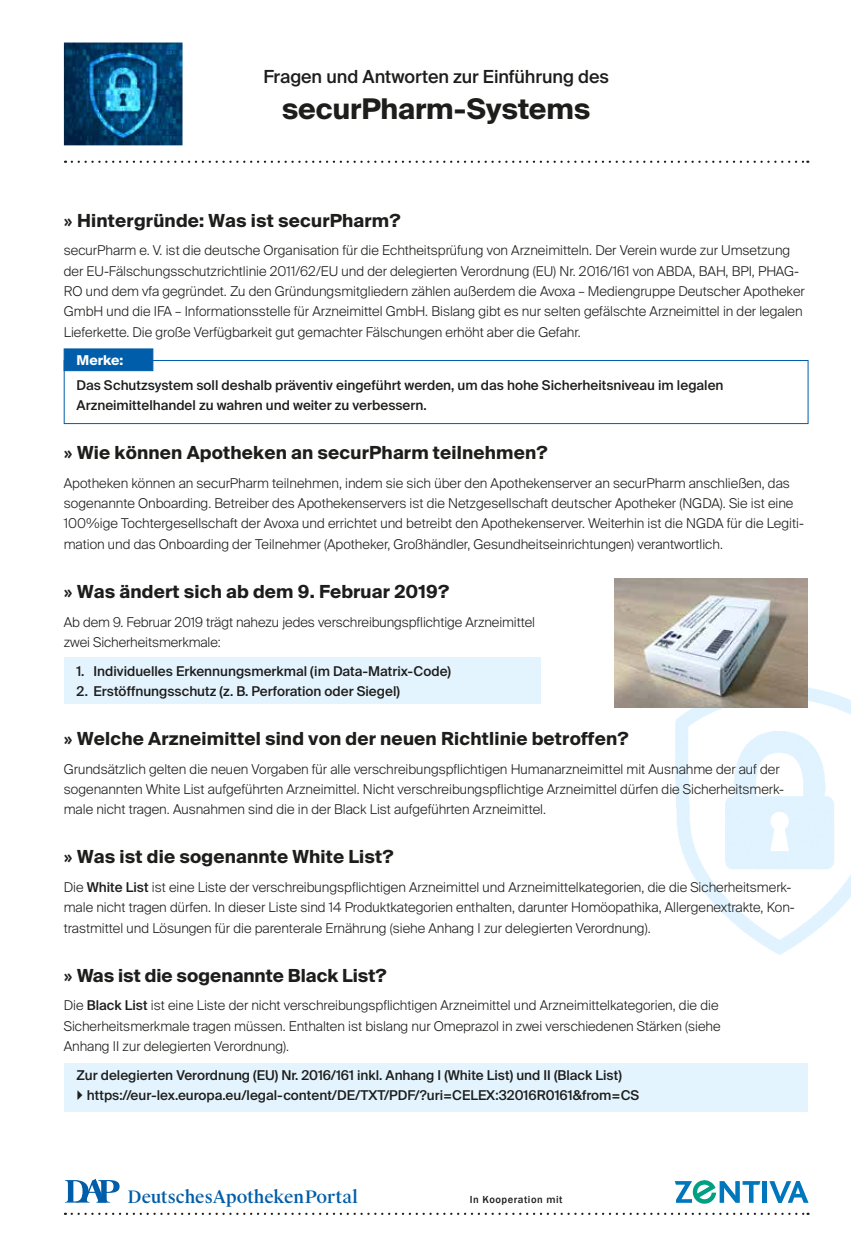
<style>
.page{position:relative;width:851px;height:1251px;background:#fff}
.page>*{position:absolute;margin:0;border:0;box-sizing:border-box;transform-origin:0 0}
.t1{font:700 28.5px "Suisse Intl";letter-spacing:-.005em;color:#1d1d1b}
.t2{font:700 18px "Suisse Intl";letter-spacing:.01em;color:#1d1d1b}
.t3{font:500 18px "Suisse Intl";letter-spacing:-.005em;color:#1d1d1b}
.t4{font:500 17.25px "Suisse Works";color:#005da9}
.t5{font:300 13.5px/20.2px "Suisse Intl";color:#1d1d1b}
.t6{font:500 13.5px/20.2px "Suisse Intl";color:#1d1d1b}
.t7{font:700 13.5px "Suisse Intl";color:#fff}
.t8{font:500 10.5px "Franklin Gothic";letter-spacing:.05em;color:#1d1d1b}
.s1{font-family:"PT Sans"}
.s2{font-weight:500}
</style>
<div class="page">
<img style="left:669px;top:679px;width:181px;height:276px">
<div style="left:64px;top:1062px;width:743px;height:49px;background:#e4f4fe"></div>
<div style="left:64px;top:657px;width:476px;height:47px;background:#e4f4fe"></div>
<div style="left:64px;top:360px;width:744px;height:64px;border:1px solid #005da9"></div>
<div style="left:64px;top:348px;width:89px;height:23px;background:#005da9;border:1px solid #005da9"></div>
<svg style="left:72px;top:161px;width:736px;height:2px"></svg>
<img style="left:64px;top:43px;width:118px;height:102px">
<svg style="left:72px;top:1212px;width:736px;height:2px"></svg>
<div style="left:762px;top:1180px;width:5px;height:22px;background:#0076bd"></div>
<svg style="left:769px;top:1181px;width:39px;height:21px"></svg>
<svg style="left:674px;top:1180px;width:86px;height:23px"></svg>
<div style="left:357px;top:1194px;width:318px;height:11px;background:#fff"></div>
<svg style="left:65px;top:1178px;width:54px;height:24px"></svg>
<img style="left:615px;top:578px;width:192px;height:129px">
<h2 class="t3" style="left:263px;top:66px;width:347px">Fragen und Antworten zur Einführung des</h2>
<h1 class="t1" style="left:282px;top:92px;width:310px">securPharm-Systems</h1>
<h2 class="t2" style="left:64px;top:210px;width:338px"><span class="s1">»</span> Hintergründe: Was ist securPharm?</h2>
<p class="t5" style="left:64px;top:240px;width:742px">securPharm e. V. ist die deutsche Organisation für die Echtheitsprüfung von Arzneimitteln. Der Verein wurde zur Umsetzung der EU-Fälschungsschutzrichtlinie 2011/62/EU und der delegierten Verordnung (EU) Nr. 2016/161 von ABDA, BAH, BPI, PHAG-RO und dem vfa gegründet. Zu den Gründungsmitgliedern zählen außerdem die Avoxa – Mediengruppe Deutscher Apotheker GmbH und die IFA – Informationsstelle für Arzneimittel GmbH. Bislang gibt es nur selten gefälschte Arzneimittel in der legalen Lieferkette. Die große Verfügbarkeit gut gemachter Fälschungen erhöht aber die Gefahr.</p>
<p class="t7" style="left:77px;top:352px;width:48px">Merke:</p>
<p class="t6" style="left:77px;top:375px;width:648px">Das Schutzsystem soll deshalb präventiv eingeführt werden, um das hohe Sicherheitsniveau im legalen<br>Arzneimittelhandel zu wahren und weiter zu verbessern.</p>
<h2 class="t2" style="left:64px;top:442px;width:485px"><span class="s1">»</span> Wie können Apotheken an securPharm teilnehmen?</h2>
<p class="t5" style="left:64px;top:473px;width:741px">Apotheken können an securPharm teilnehmen, indem sie sich über den Apothekenserver an securPharm anschließen, das sogenannte Onboarding. Betreiber des Apothekenservers ist die Netzgesellschaft deutscher Apotheker (NGDA). Sie ist eine 100%ige Tochtergesellschaft der Avoxa und errichtet und betreibt den Apothekenserver. Weiterhin ist die NGDA für die Legiti&shy;mation und das Onboarding der Teilnehmer (Apotheker, Großhändler, Gesundheitseinrichtungen) verantwortlich.</p>
<h2 class="t2" style="left:64px;top:580px;width:387px"><span class="s1">»</span> Was ändert sich ab dem 9. Februar 2019?</h2>
<p class="t5" style="left:64px;top:611px;width:472px">Ab dem 9. Februar 2019 trägt nahezu jedes verschreibungspflichtige Arzneimittel zwei Sicherheitsmerkmale:</p>
<p class="t6" style="left:77px;top:660px;width:376px">1. Individuelles Erkennungsmerkmal (im Data-Matrix-Code)</p>
<p class="t6" style="left:77px;top:680px;width:325px">2. Erstöffnungsschutz (z. B. Perforation oder Siegel)</p>
<h2 class="t2" style="left:64px;top:727px;width:566px"><span class="s1">»</span> Welche Arzneimittel sind von der neuen Richtlinie betroffen?</h2>
<p class="t5" style="left:64px;top:758px;width:721px">Grundsätzlich gelten die neuen Vorgaben für alle verschreibungspflichtigen Humanarzneimittel mit Ausnahme der auf der sogenannten White List aufgeführten Arzneimittel. Nicht verschreibungspflichtige Arzneimittel dürfen die Sicherheitsmerk&shy;male nicht tragen. Ausnahmen sind die in der Black List aufgeführten Arzneimittel.</p>
<h2 class="t2" style="left:64px;top:846px;width:331px"><span class="s1">»</span> Was ist die sogenannte White List?</h2>
<p class="t5" style="left:64px;top:876px;width:732px">Die <span class="s2">White List</span> ist eine Liste der verschreibungspflichtigen Arzneimittel und Arzneimittelkategorien, die die Sicherheitsmerk&shy;male nicht tragen dürfen. In dieser Liste sind 14 Produktkategorien enthalten, darunter Homöopathika, Allergenextrakte, Kon&shy;trastmittel und Lösungen für die parenterale Ernährung (siehe Anhang I zur delegierten Verordnung).</p>
<h2 class="t2" style="left:64px;top:964px;width:324px"><span class="s1">»</span> Was ist die sogenannte Black List?</h2>
<p class="t5" style="left:64px;top:995px;width:658px">Die <span class="s2">Black List</span> ist eine Liste der nicht verschreibungspflichtigen Arzneimittel und Arzneimittelkategorien, die die<br>Sicherheitsmerkmale tragen müssen. Enthalten ist bislang nur Omeprazol in zwei verschiedenen Stärken (siehe<br>Anhang II zur delegierten Verordnung).</p>
<p class="t6" style="left:87px;top:1064px;width:554px;text-indent:-10px">Zur delegierten Verordnung (EU) Nr. 2016/161 inkl. Anhang I (White List) und II (Black List) https://eur-lex.europa.eu/legal-content/DE/TXT/PDF/?uri=CELEX:32016R0161&amp;from=CS</p>
<p class="t4" style="left:127px;top:1185px;width:232px">DeutschesApothekenPortal</p>
<p class="t8" style="left:469px;top:1192px;width:94px">In Kooperation mit</p>
</div>
